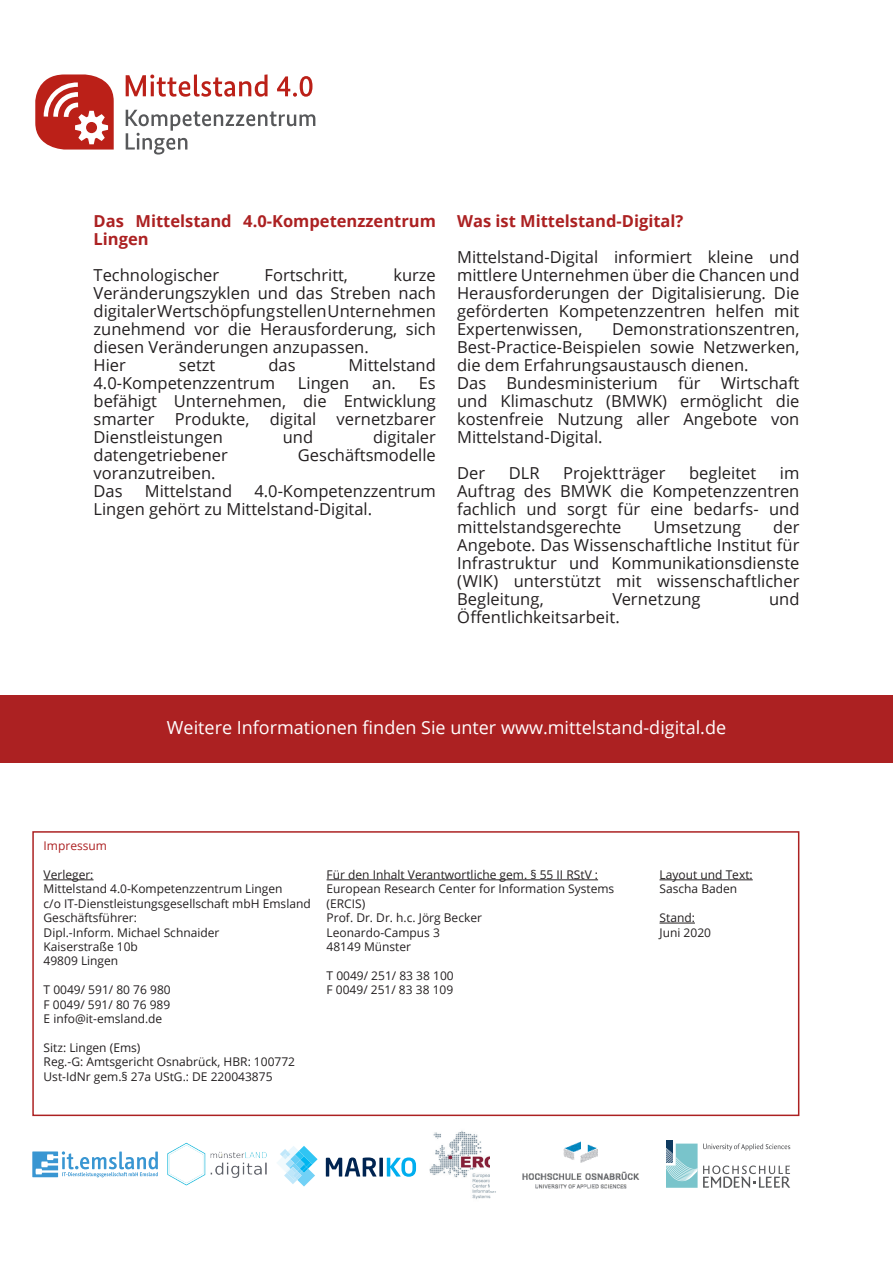
<style>
.page{position:relative;width:893px;height:1263px;background:#fff}
.page>*{position:absolute;margin:0;border:0;box-sizing:border-box;transform-origin:0 0}
.t1{font:18px "Open Sans";color:#fff}
.t2{font:16.5px/18px "Open Sans";color:#231f20}
.t3{font:700 16.5px/18px "Open Sans";color:#ac2122}
.t4{font:12px/14.4px "Open Sans";color:#231f20}
.t5{font:12px "Open Sans";color:#ac2122}
</style>
<div class="page">
<svg style="left:126px;top:74px;width:186px;height:23px"></svg>
<svg style="left:126px;top:110px;width:189px;height:45px"></svg>
<svg style="left:35px;top:74px;width:79px;height:76px"></svg>
<hr style="left:44px;top:879px;width:50px;height:1px;background:#231f20">
<hr style="left:327px;top:879px;width:271px;height:1px;background:#231f20">
<hr style="left:659px;top:879px;width:94px;height:1px;background:#231f20">
<hr style="left:659px;top:923px;width:36px;height:1px;background:#231f20">
<div style="left:0;top:695px;width:893px;height:67px;background:#ac2122"></div>
<div style="left:32px;top:831px;width:767px;height:285px;border:2px solid #ac2122"></div>
<svg style="left:32px;top:1151px;width:126px;height:26px"></svg>
<img style="left:167px;top:1142px;width:100px;height:44px">
<svg style="left:326px;top:1157px;width:90px;height:20px"></svg>
<svg style="left:277px;top:1146px;width:41px;height:40px"></svg>
<img style="left:429px;top:1131px;width:67px;height:68px">
<svg style="left:666px;top:1141px;width:124px;height:47px"></svg>
<img style="left:491px;top:1136px;width:149px;height:55px">
<p class="t3" style="left:94px;top:211px;width:344px">Das Mittelstand 4.0-Kompetenzzentrum<br>Lingen</p>
<p class="t2" style="left:94px;top:265px;width:127px">Technologischer</p>
<p class="t2" style="left:265px;top:265px;width:85px">Fortschritt,</p>
<p class="t2" style="left:94px;top:265px;width:344px;text-indent:300px">kurze<br>Veränderungszyklen und das Streben nach digitaler Wertschöpfung stellen Unternehmen zunehmend vor die Herausforderung, sich diesen Veränderungen anzupassen.<br>Hier</p>
<p class="t2" style="left:179px;top:355px;width:38px">setzt</p>
<p class="t2" style="left:268px;top:355px;width:29px">das</p>
<p class="t2" style="left:349px;top:355px;width:89px">Mittelstand</p>
<p class="t2" style="left:94px;top:373px;width:183px">4.0-Kompetenzzentrum</p>
<p class="t2" style="left:298px;top:373px;width:53px">Lingen</p>
<p class="t2" style="left:94px;top:373px;width:344px;text-align:justify;text-indent:279px">an. Es befähigt Unternehmen, die Entwicklung smarter Produkte, digital vernetzbarer Dienstleistungen</p>
<p class="t2" style="left:283px;top:427px;width:32px">und</p>
<p class="t2" style="left:373px;top:427px;width:64px">digitaler</p>
<p class="t2" style="left:94px;top:445px;width:136px">datengetriebener</p>
<p class="t2" style="left:298px;top:445px;width:139px">Geschäftsmodelle</p>
<p class="t2" style="left:94px;top:463px;width:124px">voranzutreiben.<br>Das</p>
<p class="t2" style="left:145px;top:481px;width:89px">Mittelstand</p>
<p class="t2" style="left:94px;top:481px;width:344px;text-indent:161px">4.0-Kompetenzzentrum<br>Lingen gehört zu Mittelstand-Digital.</p>
<p class="t3" style="left:457px;top:211px;width:228px">Was ist Mittelstand-Digital?</p>
<p class="t2" style="left:457px;top:247px;width:344px;text-align:justify">Mittelstand-Digital informiert kleine und mittlere Unternehmen über die Chancen und Herausforderungen der Digitalisierung. Die geförderten Kompetenzzentren helfen mit Expertenwissen,</p>
<p class="t2" style="left:457px;top:319px;width:344px;text-indent:155px">Demonstrationszentren, Best-Practice-Beispielen sowie Netzwerken, die dem Erfahrungsaustausch dienen.<br>Das Bundesministerium für Wirtschaft und Klimaschutz (BMWK) ermöglicht die kostenfreie Nutzung aller Angebote von Mittelstand-Digital.</p>
<p class="t2" style="left:457px;top:463px;width:30px">Der</p>
<p class="t2" style="left:509px;top:463px;width:32px">DLR</p>
<p class="t2" style="left:563px;top:463px;width:104px">Projektträger</p>
<p class="t2" style="left:689px;top:463px;width:69px">begleitet</p>
<p class="t2" style="left:457px;top:463px;width:344px;text-align:justify;text-indent:323px">im Auftrag des BMWK die Kompetenzzentren fachlich und sorgt für eine bedarfs- und mittelstandsgerechte</p>
<p class="t2" style="left:457px;top:517px;width:344px;text-align:justify;text-indent:316px">der Angebote. Das Wissenschaftliche Institut für Infrastruktur und Kommunikationsdienste (WIK) unterstützt mit wissenschaftlicher Begleitung,</p>
<p class="t2" style="left:653px;top:517px;width:89px">Umsetzung</p>
<p class="t2" style="left:612px;top:589px;width:90px">Vernetzung</p>
<p class="t2" style="left:769px;top:589px;width:32px">und</p>
<p class="t2" style="left:457px;top:607px;width:164px">Öffentlichkeitsarbeit.</p>
<p class="t1" style="left:167px;top:715px;width:561px">Weitere Informationen finden Sie unter www.mittelstand-digital.de</p>
<p class="t5" style="left:44px;top:837px;width:65px">Impressum</p>
<p class="t4" style="left:44px;top:867px;width:269px">Verleger:<br>Mittelstand 4.0-Kompetenzzentrum Lingen<br>c/o IT-Dienstleistungsgesellschaft mbH Emsland<br>Geschäftsführer:<br>Dipl.-Inform. Michael Schnaider<br>Kaiserstraße 10b<br>49809 Lingen</p>
<p class="t4" style="left:44px;top:982px;width:129px;text-align:justify">T 0049/ 591/ 80 76 980<br>F 0049/ 591/ 80 76 989<br>E info@it-emsland.de</p>
<p class="t4" style="left:44px;top:1040px;width:253px">Sitz: Lingen (Ems)<br>Reg.-G: Amtsgericht Osnabrück, HBR: 100772<br>Ust-IdNr gem.§ 27a UStG.: DE 220043875</p>
<p class="t4" style="left:327px;top:867px;width:289px">Für den Inhalt Verantwortliche gem. § 55 II RStV :<br>European Research Center for Information Systems (ERCIS)<br>Prof. Dr. Dr. h.c. Jörg Becker<br>Leonardo-Campus 3<br>48149 Münster</p>
<p class="t4" style="left:327px;top:968px;width:129px">T 0049/ 251/ 83 38 100<br>F 0049/ 251/ 83 38 109</p>
<p class="t4" style="left:659px;top:867px;width:95px">Layout und Text:<br>Sascha Baden</p>
<p class="t4" style="left:659px;top:910px;width:53px">Stand:<br>Juni 2020</p>
</div>
